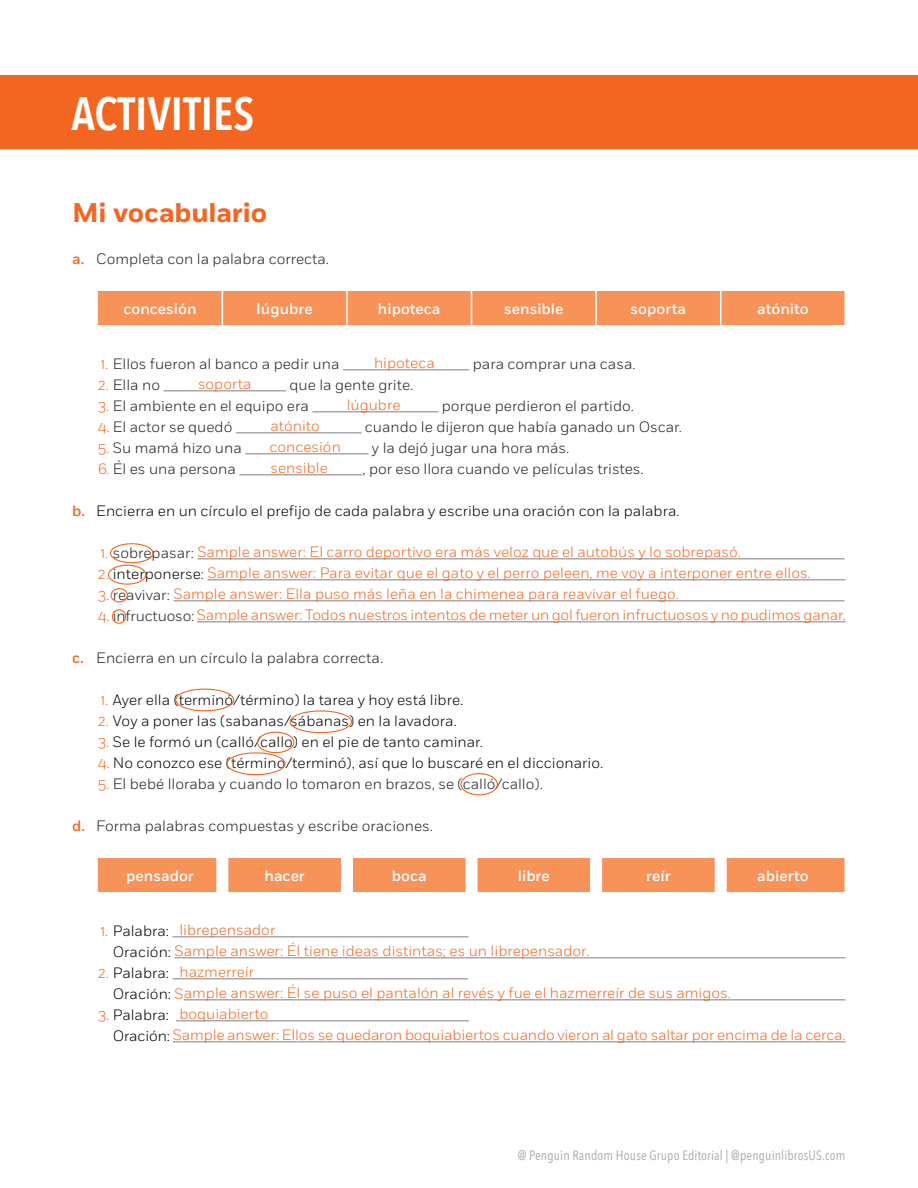
<style>
.page{position:relative;width:918px;height:1188px;background:#fff}
.page>*{position:absolute;margin:0;border:0;box-sizing:border-box;transform-origin:0 0}
.T2{font:600 46.5px "Avenir Next Condensed";color:#fff}
.t1{font:700 27px "Fort";letter-spacing:-.01em;color:#f36621}
.txt_inciso_núm{font:300 15px "Fort";color:#f36621}
.txt_inciso_núm-2{font:300 15px "Fort";color:#231f20}
.txt_inciso_núm_2{font:300 15px "Fort";color:#f36621}
.txt_inciso_núm-3{font:300 15px "Fort";color:#000}
.txt_inciso{font:300 15px "Fort";color:#231f20}
.T_cuadro_Actividad{font:500 15px "Fort";color:#fff}
.txt_inciso-2{font:300 15px "Fort";color:#000}
.t2{font:13.5px "Avenir Next Condensed";letter-spacing:.01em;color:#a8a9ad}
.s1{font-weight:500;color:#f36621}
.s2{color:#f36621}
.s3{color:#231f20}
.s4{color:#000}
</style>
<div class="page">
<div style="left:0;top:75px;width:918px;height:74px;background:#f36621"></div>
<hr style="left:343px;top:369px;width:126px;height:1px;background:#a8a9ad">
<hr style="left:164px;top:390px;width:122px;height:2px;background:#a8a9ad">
<hr style="left:312px;top:411px;width:126px;height:1px;background:#a8a9ad">
<hr style="left:236px;top:432px;width:125px;height:2px;background:#a8a9ad">
<hr style="left:245px;top:453px;width:124px;height:1px;background:#a8a9ad">
<hr style="left:239px;top:474px;width:123px;height:2px;background:#a8a9ad">
<hr style="left:197px;top:558px;width:648px;height:2px;background:#a8a9ad">
<hr style="left:208px;top:579px;width:637px;height:1px;background:#a8a9ad">
<hr style="left:173px;top:600px;width:672px;height:2px;background:#a8a9ad">
<hr style="left:197px;top:621px;width:649px;height:1px;background:#a8a9ad">
<hr style="left:173px;top:936px;width:296px;height:2px;background:#a8a9ad">
<hr style="left:175px;top:957px;width:671px;height:1px;background:#a8a9ad">
<hr style="left:173px;top:978px;width:295px;height:2px;background:#a8a9ad">
<hr style="left:184px;top:999px;width:662px;height:1px;background:#a8a9ad">
<hr style="left:176px;top:1020px;width:293px;height:2px;background:#a8a9ad">
<hr style="left:173px;top:1041px;width:673px;height:1px;background:#a8a9ad">
<div style="left:98px;top:291px;width:747px;height:34px;background:#f79259"></div>
<hr style="left:222px;top:291px;width:1px;height:34px;background:#fff">
<hr style="left:346px;top:291px;width:2px;height:34px;background:#fff">
<hr style="left:471px;top:291px;width:1px;height:34px;background:#fff">
<hr style="left:595px;top:291px;width:2px;height:34px;background:#fff">
<hr style="left:720px;top:291px;width:1px;height:34px;background:#fff">
<div style="left:98px;top:858px;width:747px;height:34px;background:#f79259"></div>
<div style="left:216px;top:858px;width:12px;height:34px;background:#fff"></div>
<div style="left:341px;top:858px;width:12px;height:34px;background:#fff"></div>
<div style="left:466px;top:858px;width:12px;height:34px;background:#fff"></div>
<div style="left:590px;top:858px;width:12px;height:34px;background:#fff"></div>
<div style="left:715px;top:858px;width:12px;height:34px;background:#fff"></div>
<div style="left:226px;top:752px;width:60px;height:23px;border:1px solid #f36621;border-radius:50%"></div>
<div style="left:257px;top:732px;width:37px;height:21px;border:1px solid #f36621;border-radius:50%"></div>
<div style="left:175px;top:689px;width:59px;height:22px;border:1px solid #f36621;border-radius:50%"></div>
<div style="left:290px;top:710px;width:62px;height:23px;border:1px solid #f36621;border-radius:50%"></div>
<div style="left:460px;top:773px;width:38px;height:22px;border:1px solid #f36621;border-radius:50%"></div>
<div style="left:110px;top:543px;width:43px;height:20px;border:1px solid #f36621;border-radius:50%"></div>
<div style="left:108px;top:565px;width:38px;height:20px;border:1px solid #f36621;border-radius:50%"></div>
<div style="left:112px;top:609px;width:14px;height:15px;border:1px solid #f36621;border-radius:50%"></div>
<div style="left:111px;top:588px;width:17px;height:15px;border:1px solid #f36621;border-radius:50%"></div>
<p class="T2" style="left:71px;top:73px;width:184px">ACTIVITIES</p>
<p class="t1" style="left:72px;top:196px;width:196px">Mi vocabulario</p>
<p class="txt_inciso" style="left:72px;top:250px;width:258px"><span class="s1">a.</span> Completa con la palabra correcta.</p>
<p class="T_cuadro_Actividad" style="left:124px;top:299px;width:75px">concesión</p>
<p class="T_cuadro_Actividad" style="left:257px;top:299px;width:58px">lúgubre</p>
<p class="T_cuadro_Actividad" style="left:378px;top:299px;width:64px">hipoteca</p>
<p class="T_cuadro_Actividad" style="left:504px;top:299px;width:61px">sensible</p>
<p class="T_cuadro_Actividad" style="left:631px;top:299px;width:57px">soporta</p>
<p class="T_cuadro_Actividad" style="left:757px;top:299px;width:53px">atónito</p>
<p class="txt_inciso_núm-2" style="left:101px;top:355px;width:240px"><span class="s2">1.</span> Ellos fueron al banco a pedir una</p>
<p class="txt_inciso_núm" style="left:374px;top:353px;width:62px">hipoteca</p>
<p class="txt_inciso_núm-2" style="left:473px;top:355px;width:164px">para comprar una casa.</p>
<p class="txt_inciso_núm-2" style="left:98px;top:376px;width:64px"><span class="s2">2.</span> Ella no</p>
<p class="txt_inciso_núm" style="left:198px;top:374px;width:55px">soporta</p>
<p class="txt_inciso_núm-2" style="left:290px;top:376px;width:125px">que la gente grite.</p>
<p class="txt_inciso_núm-2" style="left:98px;top:397px;width:213px"><span class="s2">3.</span> El ambiente en el equipo era</p>
<p class="txt_inciso_núm" style="left:347px;top:395px;width:55px">lúgubre</p>
<p class="txt_inciso_núm-2" style="left:442px;top:397px;width:194px">porque perdieron el partido.</p>
<p class="txt_inciso_núm-2" style="left:98px;top:418px;width:136px"><span class="s2">4.</span> El actor se quedó</p>
<p class="txt_inciso_núm" style="left:270px;top:416px;width:51px">atónito</p>
<p class="txt_inciso_núm-2" style="left:365px;top:418px;width:319px">cuando le dijeron que había ganado un Oscar.</p>
<p class="txt_inciso_núm-2" style="left:98px;top:439px;width:146px"><span class="s2">5.</span> Su mamá hizo una</p>
<p class="txt_inciso_núm" style="left:269px;top:437px;width:73px">concesión</p>
<p class="txt_inciso_núm-2" style="left:372px;top:439px;width:199px">y la dejó jugar una hora más.</p>
<p class="txt_inciso_núm-2" style="left:98px;top:460px;width:140px"><span class="s2">6.</span> Él es una persona</p>
<p class="txt_inciso_núm" style="left:270px;top:458px;width:59px">sensible</p>
<p class="txt_inciso_núm-2" style="left:362px;top:460px;width:283px">, por eso llora cuando ve películas tristes.</p>
<p class="txt_inciso-2" style="left:72px;top:502px;width:609px"><span class="s1">b.</span> Encierra en un círculo el prefijo de cada palabra y escribe una oración con la palabra.</p>
<p class="txt_inciso_núm" style="left:101px;top:542px;width:642px">1. <span class="s3">sobrepasar:</span> Sample answer: El carro deportivo era más veloz que el autobús y lo sobrepasó.</p>
<p class="txt_inciso_núm" style="left:98px;top:563px;width:715px">2. <span class="s4">interponerse</span><span class="s3">:</span> Sample answer: Para evitar que el gato y el perro peleen, me voy a interponer entre ellos.</p>
<p class="txt_inciso_núm" style="left:98px;top:584px;width:583px">3. <span class="s3">reavivar:</span> Sample answer: Ella puso más leña en la chimenea para reavivar el fuego.</p>
<p class="txt_inciso_núm" style="left:98px;top:605px;width:749px">4. <span class="s3">infructuoso:</span> Sample answer: Todos nuestros intentos de meter un gol fueron infructuosos y no pudimos ganar.</p>
<p class="txt_inciso" style="left:72px;top:649px;width:312px"><span class="s1">c.</span> Encierra en un círculo la palabra correcta.</p>
<p class="txt_inciso_núm-3" style="left:101px;top:691px;width:364px"><span class="s2">1.</span> Ayer ella (terminó/término) la tarea y hoy está libre.</p>
<p class="txt_inciso_núm-3" style="left:98px;top:712px;width:361px"><span class="s2">2.</span> Voy a poner las (sabanas/sábanas) en la lavadora.</p>
<p class="txt_inciso_núm-3" style="left:98px;top:733px;width:387px"><span class="s2">3.</span> Se le formó un (calló/callo) en el pie de tanto caminar.</p>
<p class="txt_inciso_núm-3" style="left:98px;top:754px;width:507px"><span class="s2">4.</span> No conozco ese (término/terminó), así que lo buscaré en el diccionario.</p>
<p class="txt_inciso_núm-2" style="left:98px;top:775px;width:447px"><span class="s2">5.</span> El bebé lloraba y cuando lo tomaron en brazos, se (calló/callo).</p>
<p class="txt_inciso" style="left:72px;top:817px;width:362px"><span class="s1">d.</span> Forma palabras compuestas y escribe oraciones.</p>
<p class="T_cuadro_Actividad" style="left:126px;top:866px;width:69px">pensador</p>
<p class="T_cuadro_Actividad" style="left:264px;top:866px;width:42px">hacer</p>
<p class="T_cuadro_Actividad" style="left:392px;top:866px;width:36px">boca</p>
<p class="T_cuadro_Actividad" style="left:518px;top:866px;width:34px">libre</p>
<p class="T_cuadro_Actividad" style="left:646px;top:866px;width:26px">reír</p>
<p class="T_cuadro_Actividad" style="left:757px;top:866px;width:53px">abierto</p>
<p class="txt_inciso_núm" style="left:101px;top:920px;width:176px">1. <span class="s4">Palabra:</span> librepensador</p>
<p class="txt_inciso_núm_2" style="left:113px;top:941px;width:478px"><span class="s4">Oración:</span> Sample answer: Él tiene ideas distintas; es un librepensador.</p>
<p class="txt_inciso_núm" style="left:98px;top:962px;width:158px">2. <span class="s4">Palabra:</span> hazmerreír</p>
<p class="txt_inciso_núm_2" style="left:113px;top:983px;width:620px"><span class="s4">Oración:</span> Sample answer: Él se puso el pantalón al revés y fue el hazmerreír de sus amigos.</p>
<p class="txt_inciso_núm" style="left:98px;top:1004px;width:172px">3. <span class="s4">Palabra:</span> boquiabierto</p>
<p class="txt_inciso_núm_2" style="left:113px;top:1025px;width:735px"><span class="s4">Oración:</span> Sample answer: Ellos se quedaron boquiabiertos cuando vieron al gato saltar por encima de la cerca.</p>
<p class="t2" style="left:518px;top:1143px;width:329px">@ Penguin Random House Grupo Editorial | @penguinlibrosUS.com</p>
</div>
